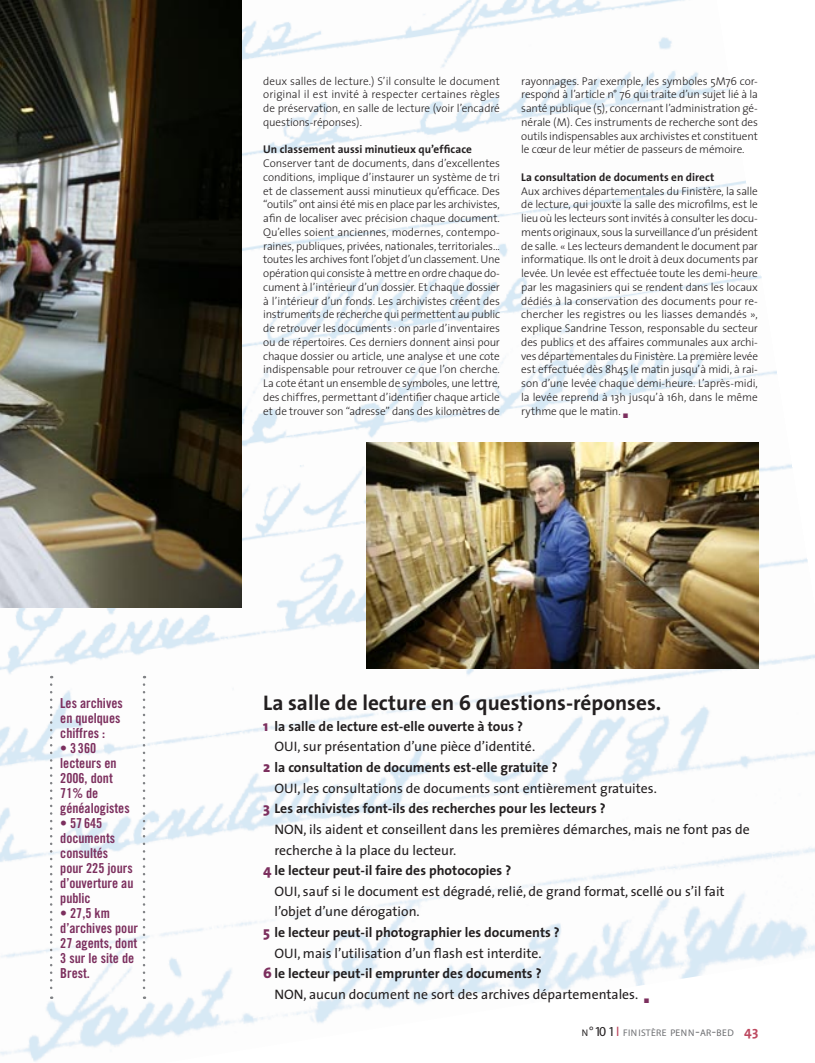
<style>
.page{position:relative;width:815px;height:1063px;background:#fff}
.page>*{position:absolute;margin:0;border:0;box-sizing:border-box;transform-origin:0 0}
.t1{font:700 21.25px "The Sans";color:#231f20}
.t2{font:13.75px "The Sans";color:#231f20}
.t3{font:700 13.75px "The Sans";color:#231f20}
.t4{font:13.75px/15px "Trade Gothic Bold Cond Twenty";color:#7c2f5e}
.t5{font:300 11.25px/13.8px "The Sans";letter-spacing:-.01em;color:#231f20;text-align:justify}
.t6{font:700 11.25px "The Sans";letter-spacing:.005em;color:#231f20}
.t7{font:200 9.62px "The Sans";letter-spacing:.045em;color:#6f7073}
.s1{color:#7c2f5e}
.s2{font-weight:800;font-size:15px;color:#7c2f5e}
.s3{color:#231f20}
.s4{font-size:13.75px;color:#231f20}
.s5{font-size:13.75px;color:#bd4960}
.s6{color:#6c6d70}
.s7{font-size:13.75px;color:#6c6d70}
.s8{font-family:"The Mix";font-weight:700;font-size:13.75px;color:#bd4960}
</style>
<div class="page">
<img style="left:0;top:0;width:815px;height:1062px">
<img style="left:366px;top:442px;width:392px;height:227px">
<svg style="left:143px;top:685px;width:2px;height:314px"></svg>
<svg style="left:50px;top:685px;width:2px;height:314px"></svg>
<img style="left:0;top:0;width:242px;height:607px">
<p class="t4" style="left:60px;top:695px;width:64px">Les archives en quelques chiffres :</p>
<p class="t4" style="left:60px;top:740px;width:71px">• 3 360 lecteurs en<br>2006, dont<br>71% de généalogistes</p>
<p class="t4" style="left:60px;top:815px;width:75px">• 57 645 documents consultés pour 225 jours d’ouverture au public</p>
<p class="t4" style="left:60px;top:905px;width:79px">• 27,5 km d’archives pour<br>27 agents, dont<br>3 sur le site de<br>Brest.</p>
<p class="t5" style="left:263px;top:74px;width:238px">deux salles de lecture.) S’il consulte le document original il est invité à respecter certaines règles de préservation, en salle de lecture (voir l’encadré questions-réponses).</p>
<p class="t6" style="left:263px;top:140px;width:210px">Un classement aussi minutieux qu’efficace</p>
<p class="t5" style="left:263px;top:156px;width:238px">Conserver tant de documents, dans d’excellentes conditions, implique d’instaurer un système de tri et de classement aussi minutieux qu’efficace. Des “outils” ont ainsi été mis en place par les archivistes, afin de localiser avec précision chaque document.<br>Qu’elles soient anciennes, modernes, contempo&shy;raines, publiques, privées, nationales, territoriales... toutes les archives font l’objet d’un classement. Une opération qui consiste à mettre en ordre chaque do&shy;cument à l’intérieur d’un dossier. Et chaque dossier à l’intérieur d’un fonds. Les archivistes créent des instruments de recherche qui permettent au public de retrouver les documents : on parle d’inventaires ou de répertoires. Ces derniers donnent ainsi pour chaque dossier ou article, une analyse et une cote indispensable pour retrouver ce que l’on cherche.<br>La cote étant un ensemble de symboles, une lettre, des chiffres, permettant d’identifier chaque article et de trouver son “adresse” dans des kilomètres de</p>
<p class="t5" style="left:521px;top:74px;width:238px">rayonnages. Par exemple, les symboles 5M76 cor&shy;respond à l’article n° 76 qui traite d’un sujet lié à la santé publique (5), concernant l’administration gé&shy;nérale (M). Ces instruments de recherche sont des outils indispensables aux archivistes et constituent le cœur de leur métier de passeurs de mémoire.</p>
<p class="t6" style="left:521px;top:168px;width:195px">La consultation de documents en direct</p>
<p class="t5" style="left:521px;top:184px;width:238px">Aux archives départementales du Finistère, la salle de lecture, qui jouxte la salle des microfilms, est le lieu où les lecteurs sont invités à consulter les docu&shy;ments originaux, sous la surveillance d’un président de salle. « Les lecteurs demandent le document par informatique. Ils ont le droit à deux documents par levée. Un levée est effectuée toute les demi-heure par les magasiniers qui se rendent dans les locaux dédiés à la conservation des documents pour re&shy;chercher les registres ou les liasses demandés », explique Sandrine Tesson, responsable du secteur des publics et des affaires communales aux archi&shy;ves départementales du Finistère. La première levée est effectuée dès 8h45 le matin jusqu’à midi, à rai&shy;son d’une levée chaque demi-heure. L’après-midi, la levée reprend à 13h jusqu’à 16h, dans le même rythme que le matin. <span class="s1">■</span></p>
<h1 class="t1" style="left:263px;top:685px;width:400px">La salle de lecture en 6 questions-réponses.</h1>
<p class="t3" style="left:263px;top:715px;width:261px"><span class="s2">1</span> la salle de lecture est-elle ouverte à tous ?</p>
<p class="t2" style="left:274px;top:735px;width:262px">OUI, sur présentation d’une pièce d’identité.</p>
<p class="t3" style="left:263px;top:756px;width:296px"><span class="s2">2</span> la consultation de documents est-elle gratuite ?</p>
<p class="t2" style="left:274px;top:777px;width:384px">OUI, les consultations de documents sont entièrement gratuites.</p>
<p class="t3" style="left:263px;top:797px;width:344px"><span class="s2">3</span> Les archivistes font-ils des recherches pour les lecteurs ?</p>
<p class="t2" style="left:274px;top:818px;width:477px">NON, ils aident et conseillent dans les premières démarches, mais ne font pas de</p>
<p class="t2" style="left:274px;top:839px;width:183px">recherche à la place du lecteur.</p>
<p class="t3" style="left:263px;top:859px;width:250px"><span class="s2">4</span> le lecteur peut-il faire des photocopies ?</p>
<p class="t2" style="left:274px;top:880px;width:452px">OUI, sauf si le document est dégradé, relié, de grand format, scellé ou s’il fait</p>
<p class="t2" style="left:274px;top:900px;width:147px">l’objet d’une dérogation.</p>
<p class="t3" style="left:263px;top:921px;width:298px"><span class="s2">5</span> le lecteur peut-il photographier les documents ?</p>
<p class="t2" style="left:274px;top:942px;width:269px">OUI, mais l’utilisation d’un flash est interdite.</p>
<p class="t3" style="left:263px;top:962px;width:280px"><span class="s2">6</span> le lecteur peut-il emprunter des documents ?</p>
<p class="t2" style="left:274px;top:983px;width:376px">NON, aucun document ne sort des archives départementales. <span class="s1">■</span></p>
<p class="t7" style="left:582px;top:1028px;width:178px"><span class="s3">N</span><span class="s4">°101</span> <span class="s5">I</span> FINISTÈRE <span class="s6">PENN</span><span class="s7">-</span><span class="s6">AR</span><span class="s7">-</span><span class="s6">BED</span> <span class="s8">43</span></p>
</div>
